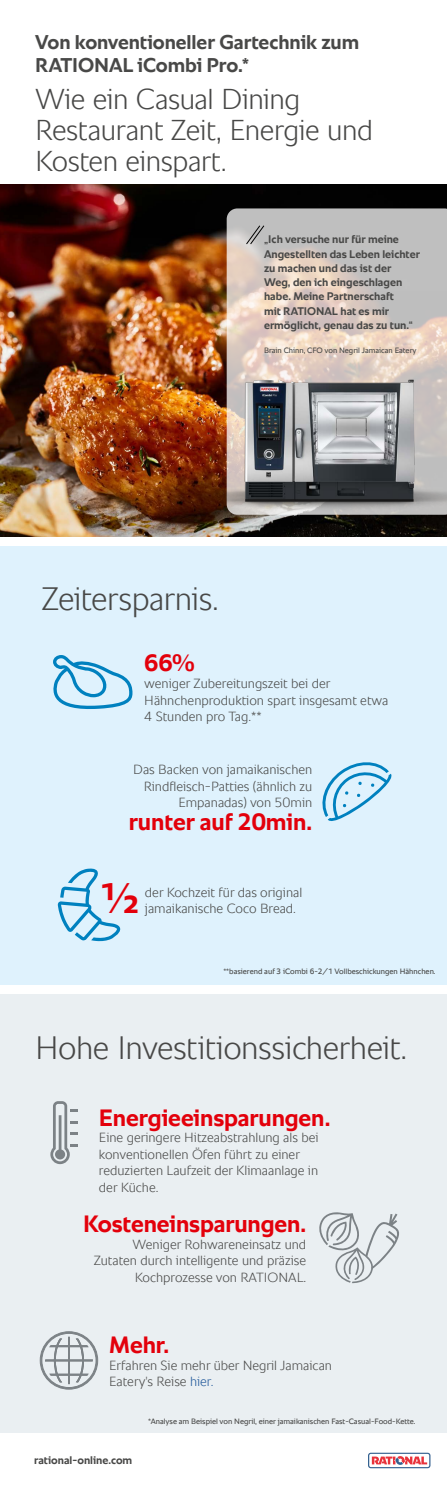
<style>
.page{position:relative;width:447px;height:1489px;background:#fff}
.page>*{position:absolute;margin:0;border:0;box-sizing:border-box;transform-origin:0 0}
.t1{font:700 43.5px "RATIONAL Sans TT";color:#e3000b}
.t2{font:300 33px "RATIONAL Sans TT";letter-spacing:-.015em;color:#484847}
.t3{font:300 29.25px/30.8px "RATIONAL Sans TT";letter-spacing:-.015em;color:#484847}
.t4{font:700 24px "RATIONAL Sans TT";letter-spacing:-.005em;color:#e3000b}
.t5{font:700 20.25px/23px "RATIONAL Sans TT";letter-spacing:-.005em;color:#484847}
.t6{font:300 13.5px/16.5px "RATIONAL Sans TT";color:#484847}
.t7{font:700 11.25px/14.2px "RATIONAL Sans TT";color:#484847}
.t8{font:7.88px "RATIONAL Sans TT";color:#484847}
.s1{color:#22599b}
</style>
<div class="page">
<img style="left:0;top:184px;width:446px;height:352px">
<div style="left:0;top:546px;width:446px;height:438px;background:#dff2fd"></div>
<div style="left:0;top:994px;width:446px;height:438px;background:#eaeff2"></div>
<svg style="left:226px;top:208px;width:220px;height:84px;background:#c7c2be"></svg>
<svg style="left:367px;top:1451px;width:64px;height:17px"></svg>
<svg style="left:368px;top:1452px;width:62px;height:15px"></svg>
<img style="left:226px;top:292px;width:220px;height:222px">
<svg style="left:246px;top:225px;width:18px;height:19px"></svg>
<svg style="left:53px;top:655px;width:80px;height:54px"></svg>
<svg style="left:58px;top:868px;width:63px;height:73px"></svg>
<svg style="left:50px;top:1101px;width:27px;height:63px"></svg>
<svg style="left:319px;top:1212px;width:80px;height:70px"></svg>
<svg style="left:322px;top:762px;width:70px;height:59px"></svg>
<svg style="left:39px;top:1331px;width:59px;height:58px"></svg>
<h3 class="t5" style="left:35px;top:31px;width:325px">Von konventioneller Gartechnik zum<br>RATIONAL iCombi Pro.*</h3>
<h3 class="t3" style="left:35px;top:84px;width:339px">Wie ein Casual Dining<br>Restaurant Zeit, Energie und<br>Kosten einspart.</h3>
<p class="t7" style="left:264px;top:232px;width:157px">„Ich versuche nur für meine<br>Angestellten das Leben leichter zu machen und das ist der<br>Weg, den ich eingeschlagen habe. Meine Partnerschaft<br>mit RATIONAL hat es mir ermöglicht, genau das zu tun.“</p>
<p class="t8" style="left:264px;top:345px;width:154px">Brain Chinn, CFO von Negril Jamaican Eatery</p>
<h2 class="t2" style="left:41px;top:575px;width:179px">Zeitersparnis.</h2>
<h3 class="t4" style="left:144px;top:646px;width:52px">66%</h3>
<p class="t6" style="left:144px;top:675px;width:245px">weniger Zubereitungszeit bei der<br>Hähnchenproduktion spart insgesamt etwa<br>4 Stunden pro Tag.**</p>
<p class="t6" style="left:133px;top:761px;width:180px;text-align:right">Das Backen von jamaikanischen<br>Rindfleisch-Patties (ähnlich zu<br>Empanadas) von 50min</p>
<h3 class="t4" style="left:129px;top:804px;width:185px">runter auf 20min.</h3>
<h1 class="t1" style="left:101px;top:867px;width:40px">½</h1>
<p class="t6" style="left:145px;top:883px;width:159px">der Kochzeit für das original jamaikanische Coco Bread.</p>
<p class="t8" style="left:223px;top:965px;width:214px">**basierend auf 3 iCombi 6-2/1 Vollbeschickungen Hähnchen.</p>
<h2 class="t2" style="left:35px;top:1023px;width:373px">Hohe Investitionssicherheit.</h2>
<h3 class="t4" style="left:99px;top:1099px;width:233px">Energieeinsparungen.</h3>
<p class="t6" style="left:99px;top:1129px;width:221px">Eine geringere Hitzeabstrahlung als bei konventionellen Öfen führt zu einer reduzierten Laufzeit der Klimaanlage in der Küche.</p>
<h3 class="t4" style="left:83px;top:1206px;width:224px">Kosteneinsparungen.</h3>
<p class="t6" style="left:94px;top:1235px;width:214px;text-align:right">Weniger Rohwareneinsatz und<br>Zutaten durch intelligente und präzise<br>Kochprozesse von RATIONAL.</p>
<h3 class="t4" style="left:109px;top:1327px;width:61px">Mehr.</h3>
<p class="t6" style="left:109px;top:1356px;width:224px">Erfahren Sie mehr über Negril Jamaican<br>Eatery's Reise <span class="s1">hier.</span></p>
<p class="t7" style="left:34px;top:1453px;width:99px">rational-online.com</p>
<p class="t8" style="left:148px;top:1415px;width:269px">*Analyse am Beispiel von Negril, einer jamaikanischen Fast-Casual-Food-Kette.</p>
</div>
